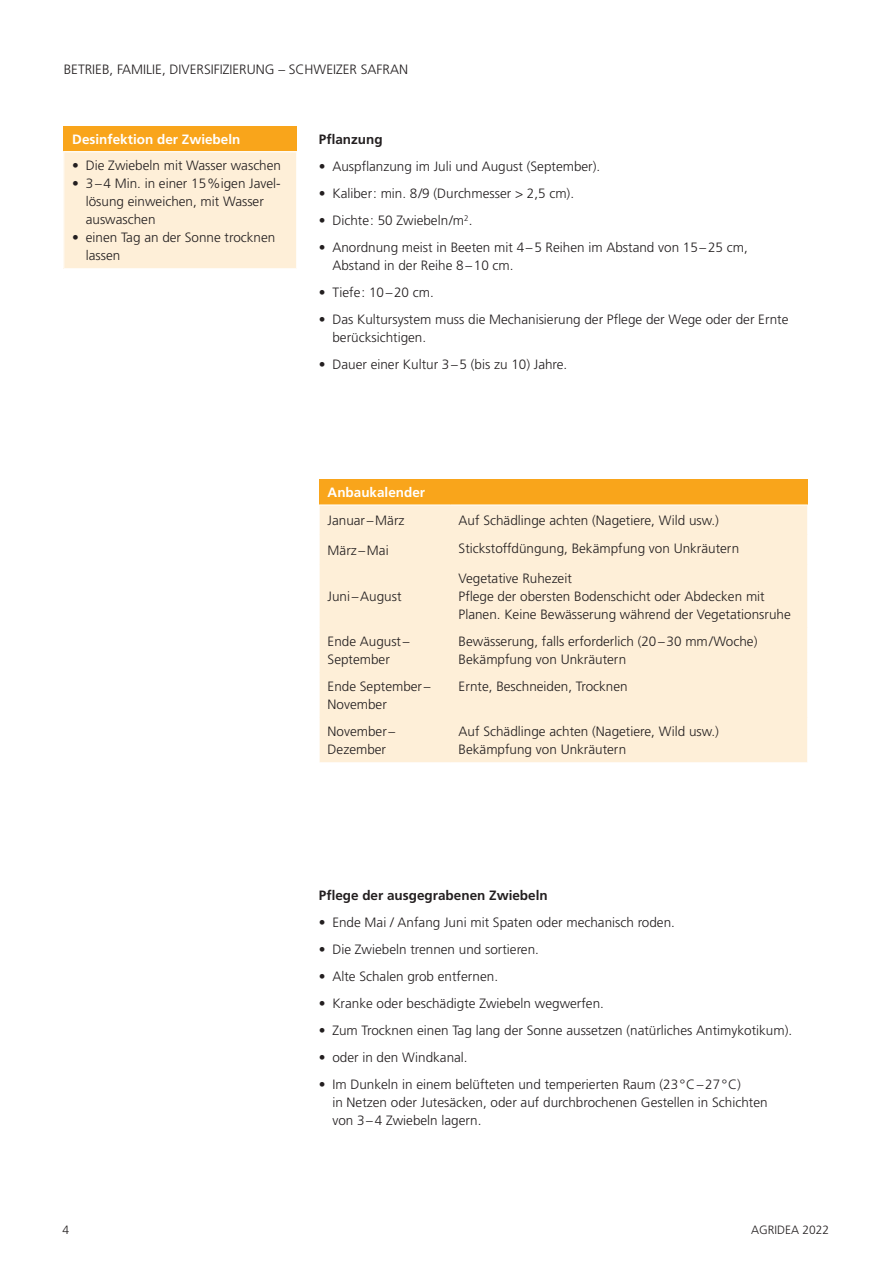
<style>
.page{position:relative;width:893px;height:1263px;background:#fff}
.page>*{position:absolute;margin:0;border:0;box-sizing:border-box;transform-origin:0 0}
.Standard_Grundschrif{font:300 13.5px/18px "Frutiger LT Pro";color:#231f20}
.Überschrift_3_nach_1{font:700 13.5px "Frutiger LT Pro";color:#231f20}
.Standard_Grundschrif-2{font:700 13.5px "Frutiger LT Pro";color:#fff}
.t1{font:300 12px "Frutiger LT Pro";color:#231f20}
</style>
<div class="page">
<div style="left:319px;top:479px;width:489px;height:26px;background:#f9a51b"></div>
<div style="left:320px;top:506px;width:487px;height:256px;background:#feefd8"></div>
<svg style="left:319px;top:535px;width:1px;height:29px"></svg>
<div style="left:64px;top:126px;width:233px;height:26px;background:#f9a51b"></div>
<div style="left:64px;top:152px;width:233px;height:117px;background:#feefd8"></div>
<hr style="left:63px;top:151px;width:235px;height:1px;background:#fff">
<hr style="left:63px;top:268px;width:235px;height:2px;background:#fff">
<hr style="left:296px;top:152px;width:2px;height:116px;background:#fff">
<p class="Standard_Grundschrif" style="left:64px;top:60px;width:346px">BETRIEB, FAMILIE, DIVERSIFIZIERUNG – SCHWEIZER SAFRAN</p>
<p class="Standard_Grundschrif-2" style="left:72px;top:131px;width:170px">Desinfektion der Zwiebeln</p>
<p class="Standard_Grundschrif" style="left:72px;top:157px;width:210px">• Die Zwiebeln mit Wasser waschen</p>
<p class="Standard_Grundschrif" style="left:86px;top:175px;width:196px;text-indent:-14px">• 3–4 Min. in einer 15%igen Javel&shy;lösung einweichen, mit Wasser auswaschen</p>
<p class="Standard_Grundschrif" style="left:86px;top:229px;width:191px;text-indent:-14px">• einen Tag an der Sonne trocknen lassen</p>
<p class="Überschrift_3_nach_1" style="left:319px;top:131px;width:65px">Pflanzung</p>
<p class="Standard_Grundschrif" style="left:319px;top:157px;width:283px">• Auspflanzung im Juli und August (September).</p>
<p class="Standard_Grundschrif" style="left:319px;top:184px;width:257px">• Kaliber: min. 8/9 (Durchmesser &gt; 2,5 cm).</p>
<p class="Standard_Grundschrif" style="left:319px;top:211px;width:155px">• Dichte: 50 Zwiebeln/m<sup>2</sup>.</p>
<p class="Standard_Grundschrif" style="left:332px;top:238px;width:417px;text-indent:-14px">• Anordnung meist in Beeten mit 4–5 Reihen im Abstand von 15–25 cm,<br>Abstand in der Reihe 8–10 cm.</p>
<p class="Standard_Grundschrif" style="left:319px;top:283px;width:116px">• Tiefe: 10–20 cm.</p>
<p class="Standard_Grundschrif" style="left:332px;top:310px;width:458px;text-indent:-14px">• Das Kultursystem muss die Mechanisierung der Pflege der Wege oder der Ernte berücksichtigen.</p>
<p class="Standard_Grundschrif" style="left:319px;top:355px;width:250px">• Dauer einer Kultur 3–5 (bis zu 10) Jahre.</p>
<p class="Standard_Grundschrif-2" style="left:328px;top:484px;width:99px">Anbaukalender</p>
<p class="Standard_Grundschrif" style="left:328px;top:511px;width:78px">Januar–März</p>
<p class="Standard_Grundschrif" style="left:459px;top:511px;width:262px">Auf Schädlinge achten (Nagetiere, Wild usw.)</p>
<p class="Standard_Grundschrif" style="left:328px;top:541px;width:63px">März –Mai</p>
<p class="Standard_Grundschrif" style="left:459px;top:540px;width:282px">Stickstoffdüngung, Bekämpfung von Unkräutern</p>
<p class="Standard_Grundschrif" style="left:328px;top:587px;width:75px">Juni–August</p>
<p class="Standard_Grundschrif" style="left:459px;top:569px;width:115px">Vegetative Ruhezeit</p>
<p class="Standard_Grundschrif" style="left:459px;top:587px;width:334px">Pflege der obersten Bodenschicht oder Abdecken mit<br>Planen. Keine Bewässerung während der Vegetationsruhe</p>
<p class="Standard_Grundschrif" style="left:328px;top:632px;width:83px">Ende August –<br>September</p>
<p class="Standard_Grundschrif" style="left:459px;top:632px;width:300px">Bewässerung, falls erforderlich (20–30 mm/Woche)<br>Bekämpfung von Unkräutern</p>
<p class="Standard_Grundschrif" style="left:328px;top:677px;width:104px">Ende September–<br>November</p>
<p class="Standard_Grundschrif" style="left:459px;top:677px;width:171px">Ernte, Beschneiden, Trocknen</p>
<p class="Standard_Grundschrif" style="left:328px;top:723px;width:69px">November–<br>Dezember</p>
<p class="Standard_Grundschrif" style="left:459px;top:723px;width:262px">Auf Schädlinge achten (Nagetiere, Wild usw.)<br>Bekämpfung von Unkräutern</p>
<p class="Überschrift_3_nach_1" style="left:319px;top:887px;width:230px">Pflege der ausgegrabenen Zwiebeln</p>
<p class="Standard_Grundschrif" style="left:319px;top:913px;width:358px">• Ende Mai / Anfang Juni mit Spaten oder mechanisch roden.</p>
<p class="Standard_Grundschrif" style="left:319px;top:940px;width:222px">• Die Zwiebeln trennen und sortieren.</p>
<p class="Standard_Grundschrif" style="left:319px;top:967px;width:181px">• Alte Schalen grob entfernen.</p>
<p class="Standard_Grundschrif" style="left:319px;top:994px;width:287px">• Kranke oder beschädigte Zwiebeln wegwerfen.</p>
<p class="Standard_Grundschrif" style="left:319px;top:1021px;width:475px">• Zum Trocknen einen Tag lang der Sonne aussetzen (natürliches Antimykotikum).</p>
<p class="Standard_Grundschrif" style="left:319px;top:1048px;width:150px">• oder in den Windkanal.</p>
<p class="Standard_Grundschrif" style="left:332px;top:1075px;width:437px;text-indent:-14px">• Im Dunkeln in einem belüfteten und temperierten Raum (23°C–27°C)<br>in Netzen oder Jutesäcken, oder auf durchbrochenen Gestellen in Schichten von 3–4 Zwiebeln lagern.</p>
<p class="t1" style="left:62px;top:1222px;width:8px">4</p>
<p class="t1" style="left:751px;top:1222px;width:80px">AGRIDEA 2022</p>
</div>
